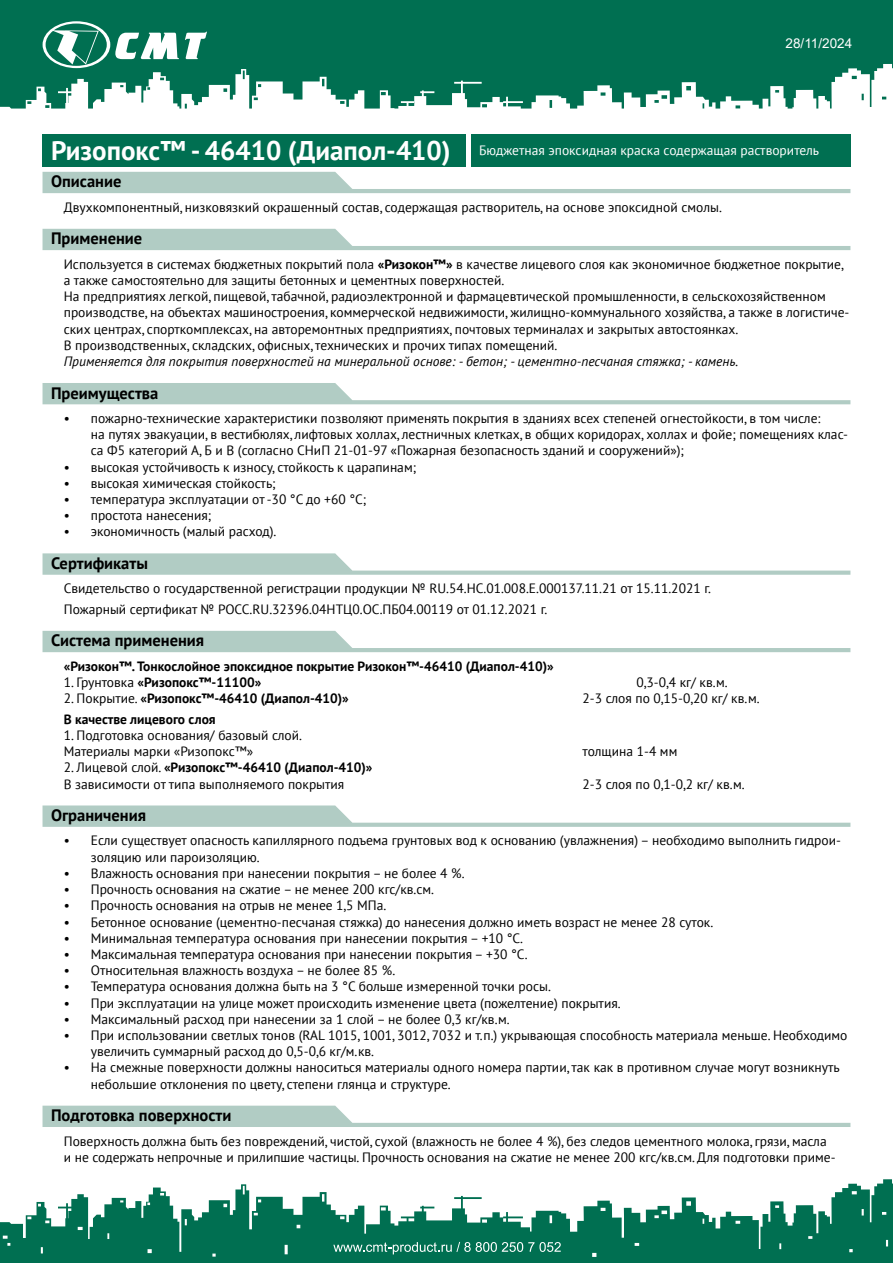
<style>
.page{position:relative;width:893px;height:1263px;background:#fff}
.page>*{position:absolute;margin:0;border:0;box-sizing:border-box;transform-origin:0 0}
.t1{font:700 16.5px "PT Sans";color:#000}
.t2{font:13.5px/16.2px "PT Sans";color:#000}
.t3{font:700 13.5px "PT Sans";color:#000}
.t4{font:italic 13.5px "PT Sans";color:#000}
.t5{font:13.5px "PT Sans";color:#fff}
.t6{font:13.5px "Arial";color:#fff}
.s1{font-weight:700;font-size:27px}
.s2{font-weight:700}
.s3{font-weight:400}
</style>
<div class="page">
<svg style="left:0;top:0;width:893px;height:109px;background:#25846a"></svg>
<svg style="left:0;top:1179px;width:893px;height:84px;fill:#006f51"></svg>
<svg style="left:185px;top:32px;width:22px;height:27px"></svg>
<svg style="left:43px;top:21px;width:136px;height:47px"></svg>
<svg style="left:333px;top:1242px;width:228px;height:12px;background:#398f78"></svg>
<svg style="left:43px;top:172px;width:807px;height:21px"></svg>
<svg style="left:43px;top:383px;width:807px;height:21px"></svg>
<svg style="left:43px;top:553px;width:807px;height:22px"></svg>
<svg style="left:43px;top:631px;width:807px;height:21px"></svg>
<svg style="left:43px;top:805px;width:807px;height:22px"></svg>
<svg style="left:43px;top:229px;width:807px;height:21px"></svg>
<div style="left:43px;top:134px;width:423px;height:33px;background:#006f51"></div>
<div style="left:471px;top:134px;width:379px;height:33px;background:#006f51"></div>
<svg style="left:43px;top:1106px;width:807px;height:21px"></svg>
<p class="t6" style="left:786px;top:34px;width:68px">28/11/2024</p>
<p class="t5" style="left:51px;top:142px;width:769px"><span class="s1">Ризопокс™ - 46410 (Диапол-410)</span> Бюджетная эпоксидная краска содержащая растворитель</p>
<p class="t2" style="left:64px;top:199px;width:660px">Двухкомпонентный, низковязкий окрашенный состав, содержащая растворитель, на основе эпоксидной смолы.</p>
<p class="t1" style="left:51px;top:171px;width:72px">Описание</p>
<p class="t1" style="left:51px;top:228px;width:93px">Применение</p>
<p class="t2" style="left:64px;top:256px;width:787px">Используется в системах бюджетных покрытий пола <span class="s2">«Ризокон™»</span> в качестве лицевого слоя как экономичное бюджетное покрытие, а также самостоятельно для защиты бетонных и цементных поверхностей.<br>На предприятиях легкой, пищевой, табачной, радиоэлектронной и фармацевтической промышленности, в сельскохозяйственном производстве, на объектах машиностроения, коммерческой недвижимости, жилищно-коммунального хозяйства, а также в логистиче&shy;ских центрах, спорткомплексах, на авторемонтных предприятиях, почтовых терминалах и закрытых автостоянках.<br>В производственных, складских, офисных, технических и прочих типах помещений.</p>
<p class="t4" style="left:64px;top:353px;width:676px">Применяется для покрытия поверхностей на минеральной основе: - бетон; - цементно-песчаная стяжка; - камень.</p>
<p class="t1" style="left:51px;top:382px;width:109px">Преимущества</p>
<p class="t2" style="left:91px;top:410px;width:759px;text-indent:-27px">• пожарно-технические характеристики позволяют применять покрытия в зданиях всех степеней огнестойкости, в том числе:<br>на путях эвакуации, в вестибюлях, лифтовых холлах, лестничных клетках, в общих коридорах, холлах и фойе; помещениях клас&shy;са Ф5 категорий А, Б и В (согласно СНиП 21-01-97 «Пожарная безопасность зданий и сооружений»);</p>
<p class="t2" style="left:64px;top:458px;width:354px">• высокая устойчивость к износу, стойкость к царапинам;</p>
<p class="t2" style="left:64px;top:475px;width:213px">• высокая химическая стойкость;</p>
<p class="t2" style="left:64px;top:491px;width:304px">• температура эксплуатации от -30 °С до +60 °С;</p>
<p class="t2" style="left:64px;top:507px;width:149px">• простота нанесения;</p>
<p class="t2" style="left:64px;top:523px;width:214px">• экономичность (малый расход).</p>
<p class="t1" style="left:51px;top:552px;width:98px">Сертификаты</p>
<p class="t2" style="left:64px;top:578px;width:649px;line-height:20.4px">Свидетельство о государственной регистрации продукции № RU.54.НС.01.008.Е.000137.11.21 от 15.11.2021 г.<br>Пожарный сертификат № РОСС.RU.32396.04НТЦ0.ОС.ПБ04.00119 от 01.12.2021 г.</p>
<p class="t1" style="left:51px;top:630px;width:155px">Система применения</p>
<p class="t3" style="left:64px;top:657px;width:491px">«Ризокон™. Тонкослойное эпоксидное покрытие Ризокон™-46410 (Диапол-410)»</p>
<p class="t3" style="left:64px;top:673px;width:199px"><span class="s3">1. Грунтовка</span> «Ризопокс™-11100»</p>
<p class="t2" style="left:637px;top:674px;width:93px">0,3-0,4 кг/ кв.м.</p>
<p class="t3" style="left:64px;top:689px;width:287px"><span class="s3">2. Покрытие.</span> «Ризопокс™-46410 (Диапол-410)»</p>
<p class="t2" style="left:583px;top:690px;width:179px">2-3 слоя по 0,15-0,20 кг/ кв.м.</p>
<p class="t3" style="left:64px;top:710px;width:153px">В качестве лицевого слоя</p>
<p class="t2" style="left:64px;top:727px;width:240px">1. Подготовка основания/ базовый слой.<br>Материалы марки «Ризопокс™»</p>
<p class="t2" style="left:583px;top:743px;width:96px">толщина 1-4 мм</p>
<p class="t2" style="left:64px;top:759px;width:310px">2. Лицевой слой. <span class="s2">«Ризопокс™-46410 (Диапол-410)»<br></span>В зависимости от типа выполняемого покрытия</p>
<p class="t1" style="left:51px;top:804px;width:97px">Ограничения</p>
<p class="t2" style="left:583px;top:775px;width:164px">2-3 слоя по 0,1-0,2 кг/ кв.м.</p>
<p class="t2" style="left:91px;top:832px;width:752px;text-indent:-27px">• Если существует опасность капиллярного подъема грунтовых вод к основанию (увлажнения) – необходимо выполнить гидрои&shy;золяцию или пароизоляцию.</p>
<p class="t2" style="left:64px;top:865px;width:402px">• Влажность основания при нанесении покрытия – не более 4 %.</p>
<p class="t2" style="left:64px;top:881px;width:372px">• Прочность основания на сжатие – не менее 200 кгс/кв.см.</p>
<p class="t2" style="left:64px;top:897px;width:324px">• Прочность основания на отрыв не менее 1,5 МПа.</p>
<p class="t2" style="left:64px;top:913px;width:651px">• Бетонное основание (цементно-песчаная стяжка) до нанесения должно иметь возраст не менее 28 суток.</p>
<p class="t2" style="left:64px;top:929px;width:461px">• Минимальная температура основания при нанесении покрытия – +10 °С.</p>
<p class="t2" style="left:64px;top:946px;width:465px">• Максимальная температура основания при нанесении покрытия – +30 °С.</p>
<p class="t2" style="left:64px;top:962px;width:333px">• Относительная влажность воздуха – не более 85 %.</p>
<p class="t2" style="left:64px;top:978px;width:489px">• Температура основания должна быть на 3 °С больше измеренной точки росы.</p>
<p class="t2" style="left:64px;top:994px;width:558px">• При эксплуатации на улице может происходить изменение цвета (пожелтение) покрытия.</p>
<p class="t2" style="left:64px;top:1010px;width:447px">• Максимальный расход при нанесении за 1 слой – не более 0,3 кг/кв.м.</p>
<p class="t2" style="left:91px;top:1027px;width:758px;text-indent:-27px">• При использовании светлых тонов (RAL 1015, 1001, 3012, 7032 и т.п.) укрывающая способность материала меньше. Необходимо увеличить суммарный расход до 0,5-0,6 кг/м.кв.</p>
<p class="t2" style="left:91px;top:1059px;width:750px;text-indent:-27px">• На смежные поверхности должны наноситься материалы одного номера партии, так как в противном случае могут возникнуть небольшие отклонения по цвету, степени глянца и структуре.</p>
<p class="t1" style="left:51px;top:1104px;width:182px">Подготовка поверхности</p>
<p class="t2" style="left:64px;top:1132px;width:773px">Поверхность должна быть без повреждений, чистой, сухой (влажность не более 4 %), без следов цементного молока, грязи, масла и не содержать непрочные и прилипшие частицы. Прочность основания на сжатие не менее 200 кгс/кв.см. Для подготовки приме-</p>
</div>
